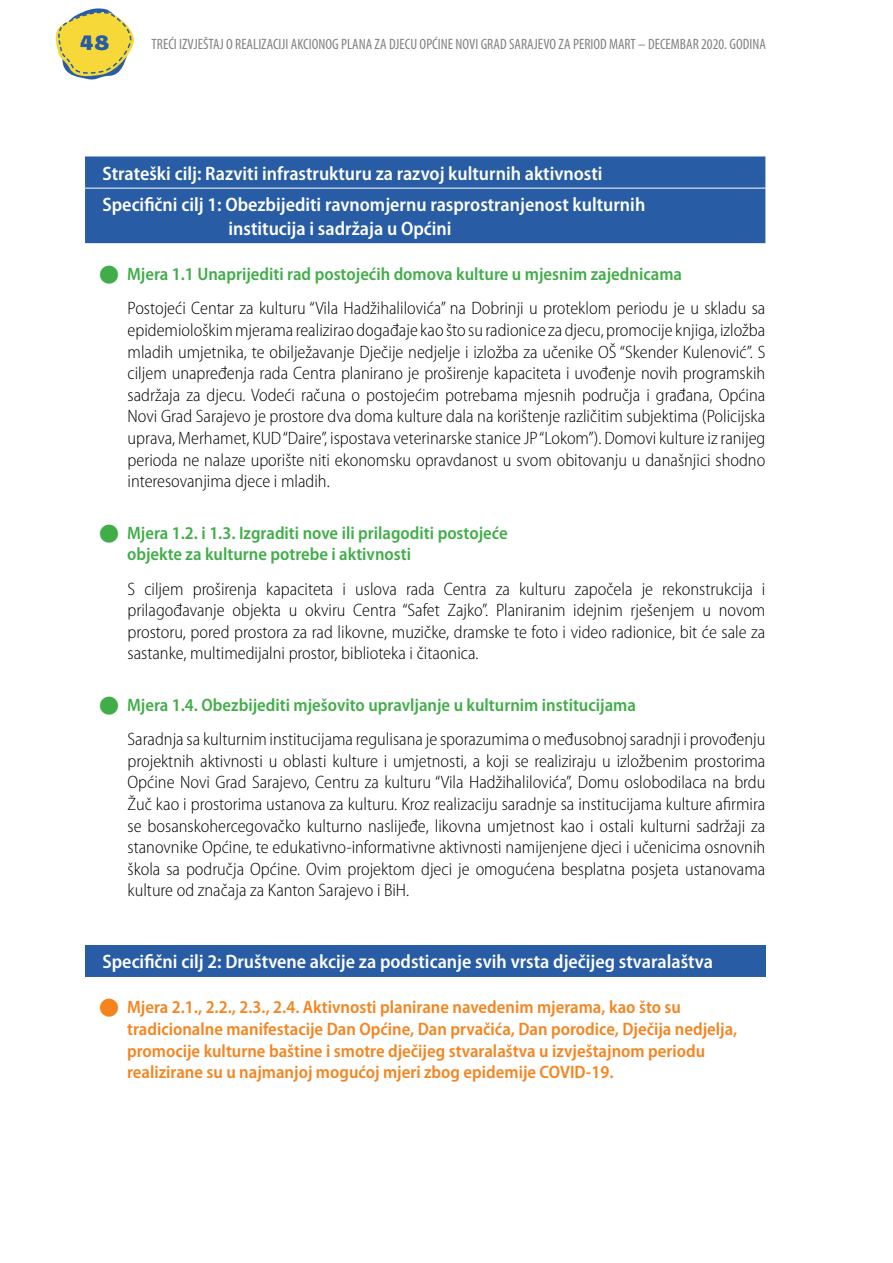
<style>
.page{position:relative;width:893px;height:1263px;background:#fff}
.page>*{position:absolute;margin:0;border:0;box-sizing:border-box;transform-origin:0 0}
.t1{font:21px "Candal";color:#285ca4}
.t2{font:600 semi-condensed 19.5px/31.7px "Myriad Pro";color:#fff}
.t3{font:300 semi-condensed 18px/21.6px "Myriad Pro";color:#000;text-align:justify}
.t4{font:600 semi-condensed 18px/21.6px "Myriad Pro";color:#f5841f}
.t5{font:600 semi-condensed 18px/21.6px "Myriad Pro";color:#41ad49}
.t6{font:condensed 15px "Myriad Pro";color:#808285}
.s1{color:#41ad49}
.s2{font-weight:600;color:#41ad49}
</style>
<div class="page">
<svg style="left:55px;top:8px;width:79px;height:72px"></svg>
<div style="left:85px;top:156px;width:680px;height:87px;background:#285ca4"></div>
<hr style="left:85px;top:188px;width:680px;height:1px;background:#fff">
<div style="left:85px;top:945px;width:680px;height:31px;background:#285ca4"></div>
<p class="t1" style="left:80px;top:27px;width:32px">48</p>
<p class="t6" style="left:152px;top:35px;width:616px">TREĆI IZVJEŠTAJ O REALIZACIJI AKCIONOG PLANA ZA DJECU OPĆINE NOVI GRAD SARAJEVO ZA PERIOD MART – DECEMBAR 2020. GODINA</p>
<p class="t2" style="left:103px;top:158px;width:544px">Strateški cilj: Razviti infrastrukturu za razvoj kulturnih aktivnosti<br>Specifični cilj 1: Obezbijediti ravnomjernu rasprostranjenost kulturnih</p>
<p class="t2" style="left:229px;top:213px;width:225px">institucija i sadržaja u Općini</p>
<p class="t3" style="left:128px;top:257px;width:639px;line-height:34.3px;text-indent:-28px"><span class="s1">■</span> <span class="s2">Mjera 1.1 Unaprijediti rad postojećih domova kulture u mjesnim zajednicama<br></span>Postojeći Centar za kulturu “Vila Hadžihalilovića” na Dobrinji u proteklom periodu je u skladu sa</p>
<p class="t3" style="left:128px;top:320px;width:639px">epidemiološkim mjerama realizirao događaje kao što su radionice za djecu, promocije knjiga, izložba mladih umjetnika, te obilježavanje Dječije nedjelje i izložba za učenike OŠ “Skender Kulenović”. S ciljem unapređenja rada Centra planirano je proširenje kapaciteta i uvođenje novih programskih sadržaja za djecu. Vodeći računa o postojećim potrebama mjesnih područja i građana, Općina Novi Grad Sarajevo je prostore dva doma kulture dala na korištenje različitim subjektima (Policijska uprava, Merhamet, KUD “Daire”, ispostava veterinarske stanice JP “Lokom”). Domovi kulture iz ranijeg perioda ne nalaze uporište niti ekonomsku opravdanost u svom obitovanju u današnjici shodno interesovanjima djece i mladih.</p>
<p class="t5" style="left:127px;top:522px;width:382px;text-indent:-27px">■ Mjera 1.2. i 1.3. Izgraditi nove ili prilagoditi postojeće objekte za kulturne potrebe i aktivnosti</p>
<p class="t3" style="left:128px;top:578px;width:639px">S ciljem proširenja kapaciteta i uslova rada Centra za kulturu započela je rekonstrukcija i prilagođavanje objekta u okviru Centra “Safet Zajko”. Planiranim idejnim rješenjem u novom prostoru, pored prostora za rad likovne, muzičke, dramske te foto i video radionice, bit će sale za sastanke, multimedijalni prostor, biblioteka i čitaonica.</p>
<p class="t3" style="left:128px;top:688px;width:639px;line-height:34.3px;text-indent:-28px"><span class="s1">■</span> <span class="s2">Mjera 1.4. Obezbijediti mješovito upravljanje u kulturnim institucijama<br></span>Saradnja sa kulturnim institucijama regulisana je sporazumima o međusobnoj saradnji i provođenju</p>
<p class="t3" style="left:128px;top:750px;width:639px">projektnih aktivnosti u oblasti kulture i umjetnosti, a koji se realiziraju u izložbenim prostorima Općine Novi Grad Sarajevo, Centru za kulturu “Vila Hadžihalilovića”, Domu oslobodilaca na brdu Žuč kao i prostorima ustanova za kulturu. Kroz realizaciju saradnje sa institucijama kulture afirmira se bosanskohercegovačko kulturno naslijeđe, likovna umjetnost kao i ostali kulturni sadržaji za stanovnike Općine, te edukativno-informativne aktivnosti namijenjene djeci i učenicima osnovnih škola sa područja Općine. Ovim projektom djeci je omogućena besplatna posjeta ustanovama kulture od značaja za Kanton Sarajevo i BiH.</p>
<p class="t2" style="left:103px;top:946px;width:612px">Specifični cilj 2: Društvene akcije za podsticanje svih vrsta dječijeg stvaralaštva</p>
<p class="t4" style="left:127px;top:997px;width:612px;text-indent:-27px">■ Mjera 2.1., 2.2., 2.3., 2.4. Aktivnosti planirane navedenim mjerama, kao što su tradicionalne manifestacije Dan Općine, Dan prvačića, Dan porodice, Dječija nedjelja, promocije kulturne baštine i smotre dječijeg stvaralaštva u izvještajnom periodu realizirane su u najmanjoj mogućoj mjeri zbog epidemije COVID-19.</p>
</div>
